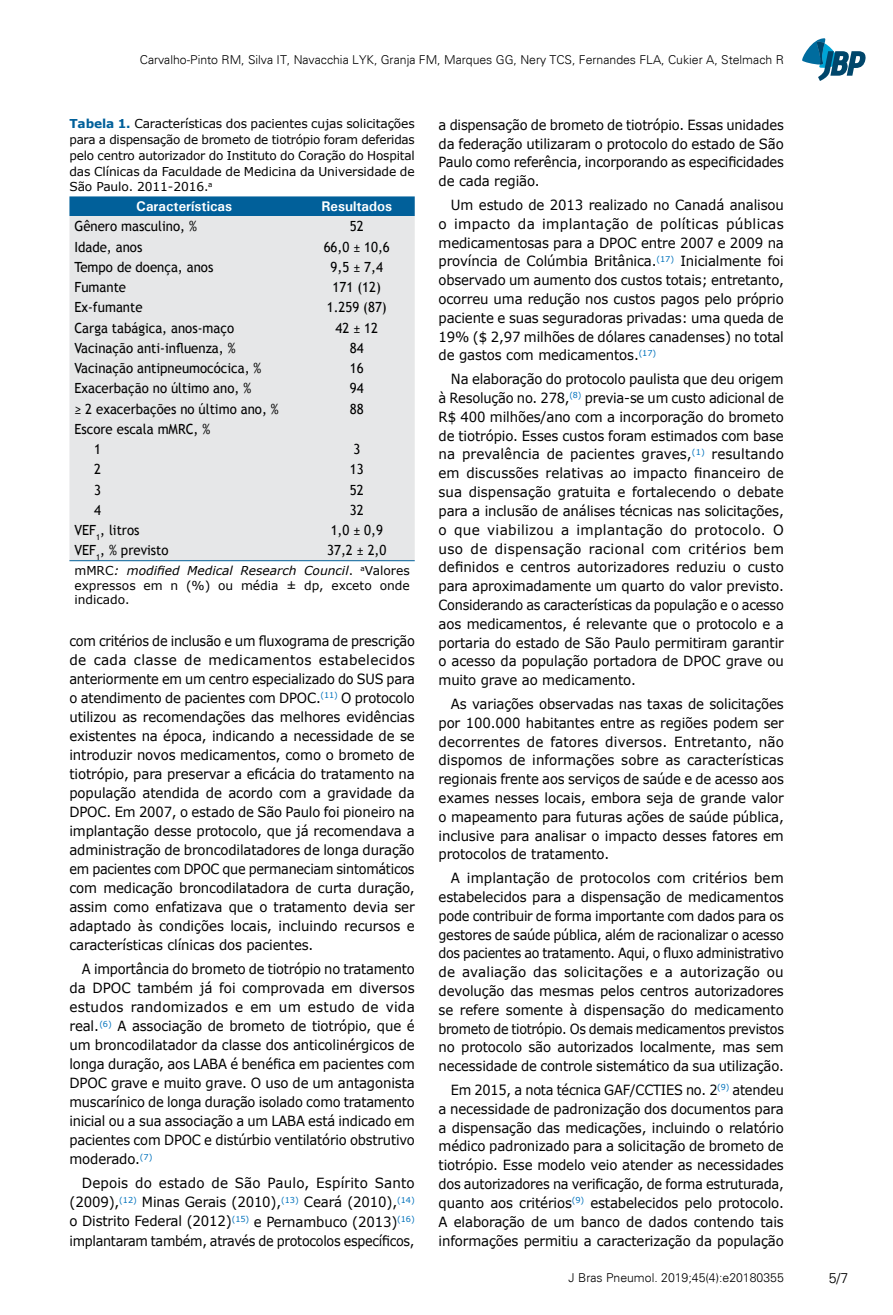
<style>
.page{position:relative;width:893px;height:1315px;background:#fff}
.page>*{position:absolute;margin:0;border:0;box-sizing:border-box;transform-origin:0 0}
.t1{font:14px/19.1px "Verdana";letter-spacing:-.01em;color:#000;text-align:justify;scale:.92 1}
.t2{font:14px/18.7px "Verdana";letter-spacing:-.01em;color:#000;text-align:justify;scale:.95 1}
.t3{font:14px/18.7px "Verdana";letter-spacing:-.01em;color:#000;text-align:justify;scale:.94 1}
.t4{font:14px/18.7px "Verdana";letter-spacing:-.01em;color:#000;text-align:justify;scale:.96 1}
.t5{font:14px/19.1px "Verdana";letter-spacing:-.01em;color:#000;text-align:justify;scale:.93 1}
.t6{font:14px/20.3px "Trebuchet MS";color:#000;scale:.94 1}
.t7{font:700 14px "Univers";color:#fff}
.t8{font:300 14px "Univers";color:#000}
.t9{font:12.25px/15.8px "Verdana";letter-spacing:-.01em;color:#000;text-align:justify}
.t10{font:300 12.25px "Univers";color:#000}
.s1{font-weight:700;color:#01609a}
.s2{font-style:italic}
</style>
<div class="page">
<svg style="left:802px;top:38px;width:64px;height:43px"></svg>
<div style="left:69px;top:196px;width:346px;height:20px;background:#01609a"></div>
<div style="left:69px;top:216px;width:346px;height:344px;background:#e6e7e8"></div>
<hr style="left:69px;top:560px;width:230px;height:1px;background:#01609a">
<hr style="left:299px;top:560px;width:116px;height:1px;background:#01609a">
<p class="t10" style="left:140px;top:52px;width:645px">Carvalho-Pinto RM, Silva IT, Navacchia LYK, Granja FM, Marques GG, Nery TCS, Fernandes FLA, Cukier A, Stelmach R</p>
<p class="t9" style="left:69px;top:116px;width:347px"><span class="s1">Tabela 1.</span> Características dos pacientes cujas solicitações para a dispensação de brometo de tiotrópio foram deferidas pelo centro autorizador do Instituto do Coração do Hospital das Clínicas da Faculdade de Medicina da Universidade de São Paulo. 2011-2016.<sup>a</sup></p>
<p class="t7" style="left:136px;top:198px;width:97px">Características</p>
<p class="t7" style="left:321px;top:198px;width:72px">Resultados</p>
<p class="t6" style="left:74px;top:216px;width:132px">Gênero masculino, %</p>
<p class="t6" style="left:350px;top:216px;width:16px">52</p>
<p class="t6" style="left:74px;top:237px;width:74px">Idade, anos</p>
<p class="t6" style="left:324px;top:237px;width:72px">66,0 ± 10,6</p>
<p class="t6" style="left:74px;top:257px;width:149px">Tempo de doença, anos</p>
<p class="t6" style="left:331px;top:257px;width:57px">9,5 ± 7,4</p>
<p class="t6" style="left:74px;top:277px;width:57px">Fumante</p>
<p class="t6" style="left:333px;top:277px;width:53px">171 (12)</p>
<p class="t6" style="left:74px;top:297px;width:74px">Ex-fumante</p>
<p class="t6" style="left:327px;top:297px;width:65px">1.259 (87)</p>
<p class="t6" style="left:74px;top:318px;width:171px">Carga tabágica, anos-maço</p>
<p class="t6" style="left:335px;top:318px;width:47px">42 ± 12</p>
<p class="t6" style="left:74px;top:338px;width:173px">Vacinação anti-influenza, %</p>
<p class="t6" style="left:350px;top:338px;width:16px">84</p>
<p class="t6" style="left:74px;top:358px;width:201px">Vacinação antipneumocócica, %</p>
<p class="t6" style="left:350px;top:358px;width:16px">16</p>
<p class="t6" style="left:74px;top:378px;width:190px">Exacerbação no último ano, %</p>
<p class="t6" style="left:350px;top:378px;width:16px">94</p>
<p class="t6" style="left:74px;top:399px;width:219px">≥ 2 exacerbações no último ano, %</p>
<p class="t6" style="left:350px;top:399px;width:16px">88</p>
<p class="t6" style="left:94px;top:419px;width:125px;text-indent:-20px">Escore escala mMRC, %<br>1</p>
<p class="t6" style="left:353px;top:439px;width:9px">3</p>
<p class="t6" style="left:94px;top:459px;width:9px">2</p>
<p class="t6" style="left:350px;top:459px;width:16px">13</p>
<p class="t6" style="left:94px;top:479px;width:9px">3</p>
<p class="t6" style="left:350px;top:479px;width:16px">52</p>
<p class="t6" style="left:94px;top:500px;width:9px">4</p>
<p class="t6" style="left:350px;top:500px;width:16px">32</p>
<p class="t6" style="left:74px;top:520px;width:71px">VEF<sub>1</sub>, litros</p>
<p class="t6" style="left:331px;top:520px;width:57px">1,0 ± 0,9</p>
<p class="t6" style="left:74px;top:540px;width:102px">VEF<sub>1</sub>, % previsto</p>
<p class="t6" style="left:327px;top:540px;width:64px">37,2 ± 2,0</p>
<p class="t9" style="left:74px;top:563px;width:337px;line-height:14.7px">mMRC<span class="s2">: modified Medical Research Council</span>. <sup>a</sup>Valores expressos em n (%) ou média ± dp, exceto onde indicado.</p>
<p class="t1" style="left:69px;top:631px;width:377px">com critérios de inclusão e um fluxograma de prescrição de cada classe de medicamentos estabelecidos anteriormente em um centro especializado do SUS para o atendimento de pacientes com DPOC.<sup>(11)</sup> O protocolo utilizou as recomendações das melhores evidências existentes na época, indicando a necessidade de se introduzir novos medicamentos, como o brometo de tiotrópio, para preservar a eficácia do tratamento na população atendida de acordo com a gravidade da DPOC. Em 2007, o estado de São Paulo foi pioneiro na implantação desse protocolo, que já recomendava a administração de broncodilatadores de longa duração em pacientes com DPOC que permaneciam sintomáticos com medicação broncodilatadora de curta duração, assim como enfatizava que o tratamento devia ser adaptado às condições locais, incluindo recursos e características clínicas dos pacientes.</p>
<p class="t5" style="left:69px;top:960px;width:373px;text-indent:12px">A importância do brometo de tiotrópio no tratamento da DPOC também já foi comprovada em diversos estudos randomizados e em um estudo de vida real.<sup>(6)</sup> A associação de brometo de tiotrópio, que é um broncodilatador da classe dos anticolinérgicos de longa duração, aos LABA é benéfica em pacientes com DPOC grave e muito grave. O uso de um antagonista muscarínico de longa duração isolado como tratamento inicial ou a sua associação a um LABA está indicado em pacientes com DPOC e distúrbio ventilatório obstrutivo moderado.<sup>(7)</sup></p>
<p class="t4" style="left:69px;top:1174px;width:361px;text-indent:12px">Depois do estado de São Paulo, Espírito Santo (2009),<sup>(12)</sup> Minas Gerais (2010),<sup>(13)</sup> Ceará (2010),<sup>(14) </sup>o Distrito Federal (2012)<sup>(15)</sup> e Pernambuco (2013)<sup>(16) </sup>implantaram também, através de protocolos específicos,</p>
<p class="t5" style="left:439px;top:116px;width:373px">a dispensação de brometo de tiotrópio. Essas unidades da federação utilizaram o protocolo do estado de São Paulo como referência, incorporando as especificidades de cada região.</p>
<p class="t2" style="left:439px;top:196px;width:365px;text-indent:12px">Um estudo de 2013 realizado no Canadá analisou o impacto da implantação de políticas públicas medicamentosas para a DPOC entre 2007 e 2009 na província de Colúmbia Britânica.<sup>(17)</sup> Inicialmente foi observado um aumento dos custos totais; entretanto, ocorreu uma redução nos custos pagos pelo próprio paciente e suas seguradoras privadas: uma queda de 19% ($ 2,97 milhões de dólares canadenses) no total de gastos com medicamentos.<sup>(17)</sup></p>
<p class="t3" style="left:439px;top:370px;width:369px;text-indent:12px">Na elaboração do protocolo paulista que deu origem à Resolução no. 278,<sup>(8)</sup> previa-se um custo adicional de R$ 400 milhões/ano com a incorporação do brometo de tiotrópio. Esses custos foram estimados com base na prevalência de pacientes graves,<sup>(1)</sup> resultando em discussões relativas ao impacto financeiro de sua dispensação gratuita e fortalecendo o debate para a inclusão de análises técnicas nas solicitações, o que viabilizou a implantação do protocolo. O uso de dispensação racional com critérios bem definidos e centros autorizadores reduziu o custo para aproximadamente um quarto do valor previsto.<br>Considerando as características da população e o acesso aos medicamentos, é relevante que o protocolo e a portaria do estado de São Paulo permitiram garantir o acesso da população portadora de DPOC grave ou muito grave ao medicamento.</p>
<p class="t2" style="left:439px;top:694px;width:365px;text-indent:12px">As variações observadas nas taxas de solicitações por 100.000 habitantes entre as regiões podem ser decorrentes de fatores diversos. Entretanto, não dispomos de informações sobre as características regionais frente aos serviços de saúde e de acesso aos exames nesses locais, embora seja de grande valor o mapeamento para futuras ações de saúde pública, inclusive para analisar o impacto desses fatores em protocolos de tratamento.</p>
<p class="t4" style="left:439px;top:869px;width:361px;text-indent:12px">A implantação de protocolos com critérios bem estabelecidos para a dispensação de medicamentos pode contribuir de forma importante com dados para os gestores de saúde pública, além de racionalizar o acesso dos pacientes ao tratamento. Aqui, o fluxo administrativo de avaliação das solicitações e a autorização ou devolução das mesmas pelos centros autorizadores se refere somente à dispensação do medicamento brometo de tiotrópio. Os demais medicamentos previstos no protocolo são autorizados localmente, mas sem necessidade de controle sistemático da sua utilização.</p>
<p class="t1" style="left:439px;top:1080px;width:377px;text-indent:12px">Em 2015, a nota técnica GAF/CCTIES no. 2<sup>(9)</sup> atendeu a necessidade de padronização dos documentos para a dispensação das medicações, incluindo o relatório médico padronizado para a solicitação de brometo de tiotrópio. Esse modelo veio atender as necessidades dos autorizadores na verificação, de forma estruturada, quanto aos critérios<sup>(9)</sup> estabelecidos pelo protocolo.<br>A elaboração de um banco de dados contendo tais informações permitiu a caracterização da população</p>
<p class="t10" style="left:569px;top:1270px;width:217px">J Bras Pneumol. 2019;45(4):e20180355</p>
<p class="t8" style="left:829px;top:1269px;width:21px">5/7</p>
</div>
